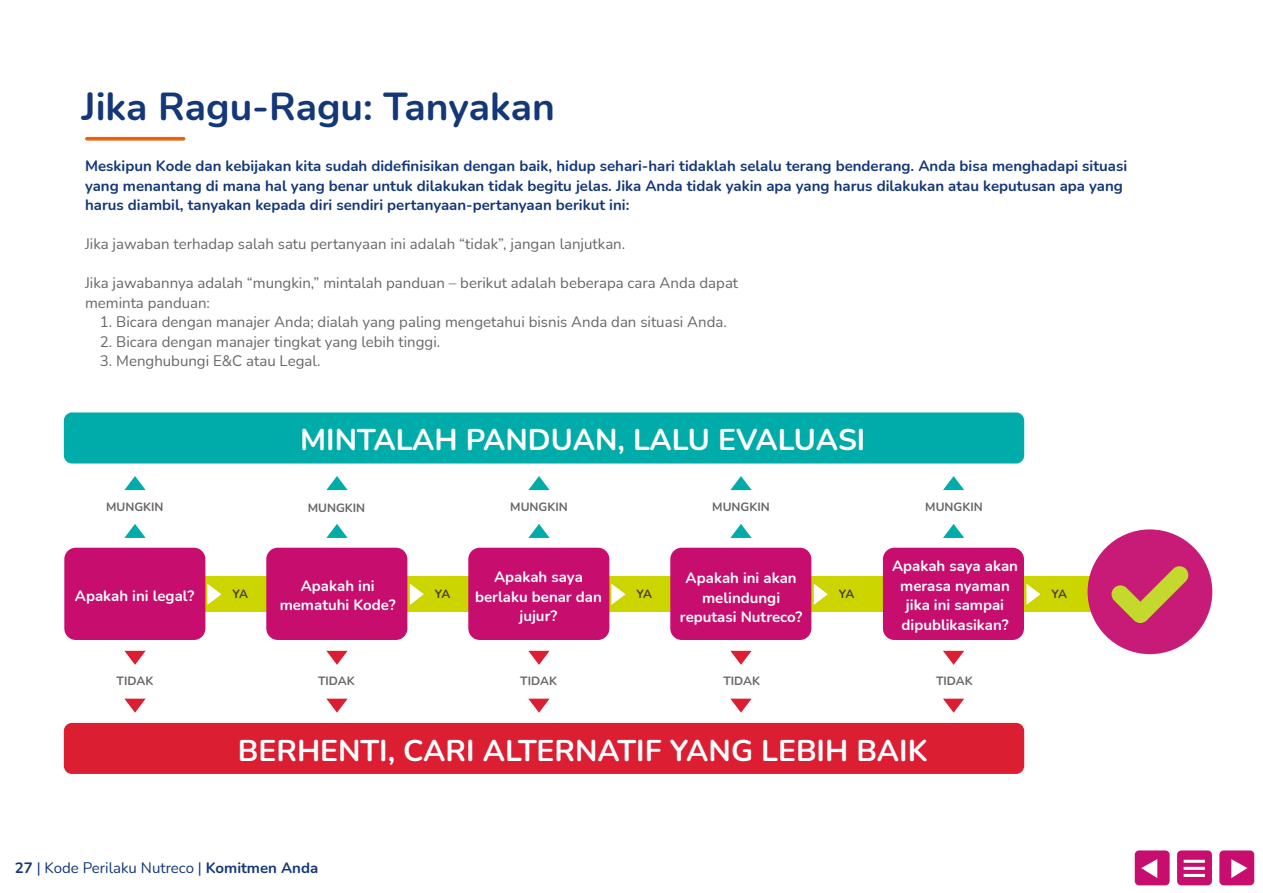
<style>
.page{position:relative;width:1263px;height:893px;background:#fff}
.page>*{position:absolute;margin:0;border:0;box-sizing:border-box;transform-origin:0 0}
.t1{font:700 39px "Nunito";color:#143778}
.t2{font:700 30px "Nunito";color:#fff}
.t3{font:700 15px/19.5px "Nunito";color:#143778}
.t4{font:15px/19.5px "Nunito";color:#696665}
.t5{font:700 15px/19.5px "Nunito";color:#fff;text-align:center}
.t6{font:15px "Nunito";color:#143778}
.t7{font:700 12px "Nunito";color:#696665}
.t8{font:700 12px "Nunito";letter-spacing:-.065em;color:#44403f}
.s1{font-weight:700}
</style>
<div class="page">
<div style="left:64px;top:723px;width:960px;height:51px;background:#db1e32;border-radius:8px"></div>
<div style="left:112px;top:576px;width:992px;height:36px;background:#cdd500"></div>
<div style="left:64px;top:548px;width:141px;height:92px;background:#c70d6d;border-radius:11px"></div>
<div style="left:266px;top:548px;width:141px;height:92px;background:#c70d6d;border-radius:11px"></div>
<div style="left:468px;top:548px;width:141px;height:92px;background:#c70d6d;border-radius:11px"></div>
<div style="left:670px;top:548px;width:141px;height:92px;background:#c70d6d;border-radius:11px"></div>
<div style="left:883px;top:548px;width:141px;height:92px;background:#c70d6d;border-radius:11px"></div>
<svg style="left:207px;top:584px;width:14px;height:21px"></svg>
<svg style="left:410px;top:584px;width:14px;height:21px"></svg>
<svg style="left:124px;top:651px;width:22px;height:14px"></svg>
<svg style="left:124px;top:699px;width:22px;height:14px"></svg>
<svg style="left:326px;top:651px;width:22px;height:14px"></svg>
<svg style="left:326px;top:699px;width:22px;height:14px"></svg>
<svg style="left:528px;top:651px;width:22px;height:14px"></svg>
<svg style="left:528px;top:699px;width:22px;height:14px"></svg>
<svg style="left:730px;top:651px;width:22px;height:14px"></svg>
<svg style="left:730px;top:699px;width:22px;height:14px"></svg>
<svg style="left:943px;top:651px;width:21px;height:14px"></svg>
<svg style="left:943px;top:699px;width:21px;height:14px"></svg>
<div style="left:64px;top:412px;width:960px;height:51px;background:#00aca9;border-radius:8px"></div>
<svg style="left:124px;top:524px;width:22px;height:14px"></svg>
<svg style="left:124px;top:476px;width:22px;height:14px"></svg>
<svg style="left:326px;top:524px;width:22px;height:14px"></svg>
<svg style="left:326px;top:476px;width:22px;height:14px"></svg>
<svg style="left:528px;top:524px;width:22px;height:14px"></svg>
<svg style="left:528px;top:476px;width:22px;height:14px"></svg>
<svg style="left:730px;top:524px;width:22px;height:14px"></svg>
<svg style="left:730px;top:476px;width:22px;height:14px"></svg>
<svg style="left:943px;top:524px;width:21px;height:14px"></svg>
<svg style="left:943px;top:476px;width:21px;height:14px"></svg>
<svg style="left:1087px;top:529px;width:125px;height:125px"></svg>
<svg style="left:611px;top:584px;width:14px;height:21px"></svg>
<svg style="left:814px;top:584px;width:14px;height:21px"></svg>
<svg style="left:1026px;top:584px;width:14px;height:21px"></svg>
<svg style="left:87px;top:137px;width:97px;height:4px"></svg>
<svg style="left:1134px;top:850px;width:36px;height:36px"></svg>
<svg style="left:1177px;top:850px;width:35px;height:36px"></svg>
<svg style="left:1219px;top:850px;width:36px;height:36px"></svg>
<h1 class="t1" style="left:82px;top:79px;width:475px">Jika Ragu-Ragu: Tanyakan</h1>
<p class="t3" style="left:85px;top:155px;width:1044px">Meskipun Kode dan kebijakan kita sudah didefinisikan dengan baik, hidup sehari-hari tidaklah selalu terang benderang. Anda bisa menghadapi situasi yang menantang di mana hal yang benar untuk dilakukan tidak begitu jelas. Jika Anda tidak yakin apa yang harus dilakukan atau keputusan apa yang harus diambil, tanyakan kepada diri sendiri pertanyaan-pertanyaan berikut ini:</p>
<p class="t4" style="left:85px;top:233px;width:542px">Jika jawaban terhadap salah satu pertanyaan ini adalah “tidak”, jangan lanjutkan.</p>
<p class="t4" style="left:85px;top:272px;width:655px">Jika jawabannya adalah “mungkin,” mintalah panduan – berikut adalah beberapa cara Anda dapat meminta panduan:</p>
<p class="t4" style="left:100px;top:311px;width:628px">1. Bicara dengan manajer Anda; dialah yang paling mengetahui bisnis Anda dan situasi Anda.</p>
<p class="t4" style="left:100px;top:331px;width:342px">2. Bicara dengan manajer tingkat yang lebih tinggi.</p>
<p class="t4" style="left:100px;top:350px;width:222px">3. Menghubungi E&amp;C atau Legal.</p>
<h2 class="t2" style="left:300px;top:419px;width:567px">MINTALAH PANDUAN, LALU EVALUASI</h2>
<p class="t7" style="left:106px;top:498px;width:59px">MUNGKIN</p>
<p class="t7" style="left:308px;top:499px;width:59px">MUNGKIN</p>
<p class="t7" style="left:510px;top:498px;width:59px">MUNGKIN</p>
<p class="t7" style="left:712px;top:498px;width:59px">MUNGKIN</p>
<p class="t7" style="left:925px;top:498px;width:59px">MUNGKIN</p>
<p class="t5" style="left:75px;top:585px;width:121px">Apakah ini legal?</p>
<p class="t5" style="left:280px;top:575px;width:118px">Apakah ini mematuhi Kode?</p>
<p class="t5" style="left:475px;top:567px;width:128px">Apakah saya berlaku benar dan jujur?</p>
<p class="t5" style="left:680px;top:568px;width:124px">Apakah ini akan melindungi reputasi Nutreco?</p>
<p class="t5" style="left:892px;top:556px;width:127px">Apakah saya akan merasa nyaman jika ini sampai dipublikasikan?</p>
<p class="t8" style="left:232px;top:586px;width:17px">YA</p>
<p class="t8" style="left:435px;top:586px;width:17px">YA</p>
<p class="t8" style="left:636px;top:586px;width:17px">YA</p>
<p class="t8" style="left:839px;top:586px;width:17px">YA</p>
<p class="t8" style="left:1051px;top:586px;width:17px">YA</p>
<p class="t7" style="left:117px;top:673px;width:38px">TIDAK</p>
<p class="t7" style="left:318px;top:673px;width:38px">TIDAK</p>
<p class="t7" style="left:520px;top:673px;width:38px">TIDAK</p>
<p class="t7" style="left:723px;top:673px;width:38px">TIDAK</p>
<p class="t7" style="left:936px;top:673px;width:38px">TIDAK</p>
<h2 class="t2" style="left:238px;top:729px;width:691px">BERHENTI, CARI ALTERNATIF YANG LEBIH BAIK</h2>
<p class="t6" style="left:15px;top:857px;width:305px"><span class="s1">27</span> | Kode Perilaku Nutreco | <span class="s1">Komitmen Anda</span></p>
</div>
